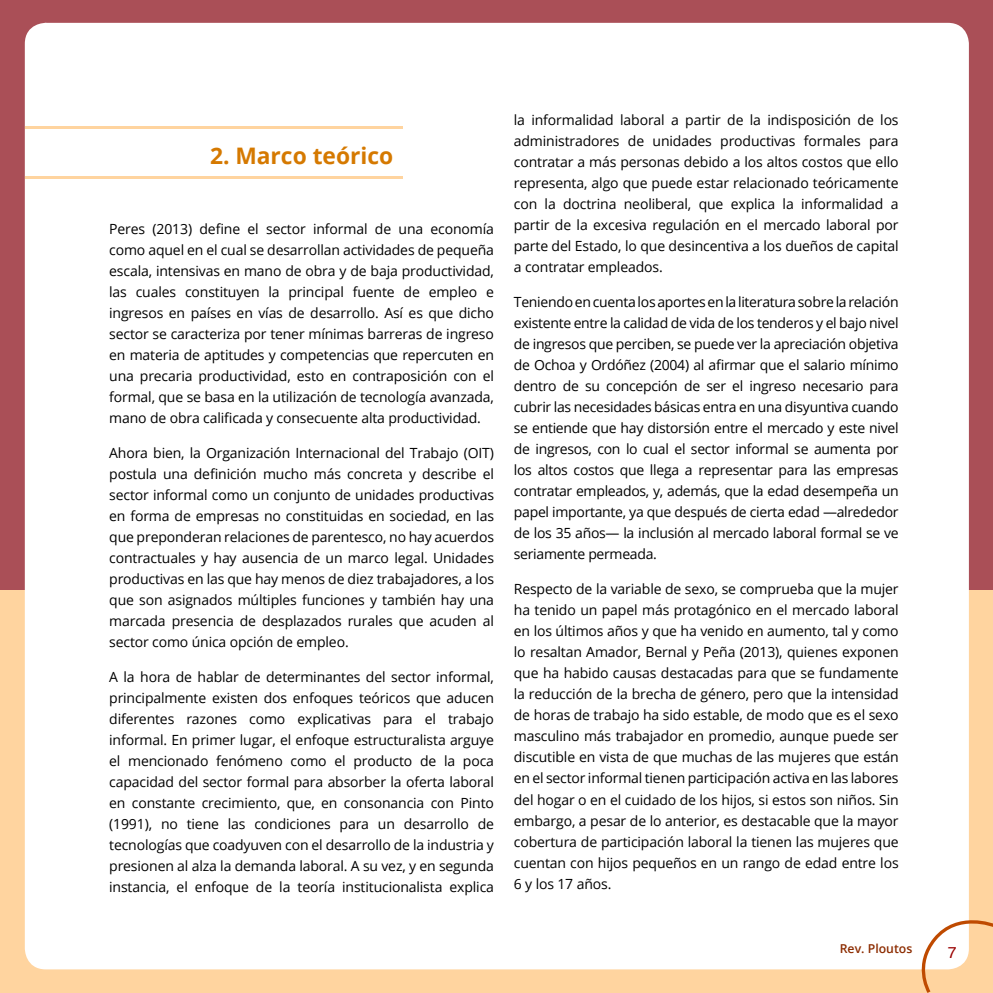
<style>
.page{position:relative;width:993px;height:993px;background:#fff}
.page>*{position:absolute;margin:0;border:0;box-sizing:border-box;transform-origin:0 0}
.t1{font:700 22.75px "Open Sans";color:#d57900}
.t2{font:15.75px "Helvetica";color:#990100}
.t3{font:14px/21px "Open Sans";letter-spacing:-.01em;color:#000;text-align:justify}
.t4{font:600 12.25px "Open Sans";color:#8c2c01}
</style>
<div class="page">
<div style="left:0;top:0;width:992px;height:991px;background:#aa4f57"></div>
<div style="left:0;top:590px;width:992px;height:402px;background:#ffd49f"></div>
<div style="left:27px;top:25px;width:939px;height:942px;background:#fff;border-radius:19px"></div>
<div style="left:25px;top:23px;width:943px;height:946px;border:4px solid #fff;border-radius:19px"></div>
<svg style="left:909px;top:910px;width:83px;height:82px"></svg>
<hr style="left:25px;top:176px;width:377px;height:3px;background:#ffd49f">
<hr style="left:25px;top:126px;width:377px;height:3px;background:#ffd49f">
<h1 class="t1" style="left:210px;top:139px;width:185px">2. Marco teórico</h1>
<p class="t3" style="left:109px;top:217px;width:386px">Peres (2013) define el sector informal de una economía como aquel en el cual se desarrollan actividades de pequeña escala, intensivas en mano de obra y de baja productividad, las cuales constituyen la principal fuente de empleo e ingresos en países en vías de desarrollo. Así es que dicho sector se caracteriza por tener mínimas barreras de ingreso en materia de aptitudes y competencias que repercuten en una precaria productividad, esto en contraposición con el formal, que se basa en la utilización de tecnología avanzada, mano de obra calificada y consecuente alta productividad.</p>
<p class="t3" style="left:109px;top:441px;width:386px">Ahora bien, la Organización Internacional del Trabajo (OIT) postula una definición mucho más concreta y describe el sector informal como un conjunto de unidades productivas en forma de empresas no constituidas en sociedad, en las que preponderan relaciones de parentesco, no hay acuerdos contractuales y hay ausencia de un marco legal. Unidades productivas en las que hay menos de diez trabajadores, a los que son asignados múltiples funciones y también hay una marcada presencia de desplazados rurales que acuden al sector como única opción de empleo.</p>
<p class="t3" style="left:109px;top:665px;width:386px">A la hora de hablar de determinantes del sector informal, principalmente existen dos enfoques teóricos que aducen diferentes razones como explicativas para el trabajo informal. En primer lugar, el enfoque estructuralista arguye el mencionado fenómeno como el producto de la poca capacidad del sector formal para absorber la oferta laboral en constante crecimiento, que, en consonancia con Pinto (1991), no tiene las condiciones para un desarrollo de tecnologías que coadyuven con el desarrollo de la industria y presionen al alza la demanda laboral. A su vez, y en segunda instancia, el enfoque de la teoría institucionalista explica</p>
<p class="t3" style="left:513px;top:109px;width:386px">la informalidad laboral a partir de la indisposición de los administradores de unidades productivas formales para contratar a más personas debido a los altos costos que ello representa, algo que puede estar relacionado teóricamente con la doctrina neoliberal, que explica la informalidad a partir de la excesiva regulación en el mercado laboral por parte del Estado, lo que desincentiva a los dueños de capital a contratar empleados.</p>
<p class="t3" style="left:513px;top:291px;width:386px">Teniendo en cuenta los aportes en la literatura sobre la relación existente entre la calidad de vida de los tenderos y el bajo nivel de ingresos que perciben, se puede ver la apreciación objetiva de Ochoa y Ordóñez (2004) al afirmar que el salario mínimo dentro de su concepción de ser el ingreso necesario para cubrir las necesidades básicas entra en una disyuntiva cuando se entiende que hay distorsión entre el mercado y este nivel de ingresos, con lo cual el sector informal se aumenta por los altos costos que llega a representar para las empresas contratar empleados, y, además, que la edad desempeña un papel importante, ya que después de cierta edad —alrededor de los 35 años— la inclusión al mercado laboral formal se ve seriamente permeada.</p>
<p class="t3" style="left:513px;top:578px;width:386px">Respecto de la variable de sexo, se comprueba que la mujer ha tenido un papel más protagónico en el mercado laboral en los últimos años y que ha venido en aumento, tal y como lo resaltan Amador, Bernal y Peña (2013), quienes exponen que ha habido causas destacadas para que se fundamente la reducción de la brecha de género, pero que la intensidad de horas de trabajo ha sido estable, de modo que es el sexo masculino más trabajador en promedio, aunque puede ser discutible en vista de que muchas de las mujeres que están en el sector informal tienen participación activa en las labores del hogar o en el cuidado de los hijos, si estos son niños. Sin embargo, a pesar de lo anterior, es destacable que la mayor cobertura de participación laboral la tienen las mujeres que cuentan con hijos pequeños en un rango de edad entre los 6 y los 17 años.</p>
<p class="t4" style="left:839px;top:940px;width:74px">Rev. Ploutos</p>
<p class="t2" style="left:947px;top:940px;width:10px">7</p>
</div>
